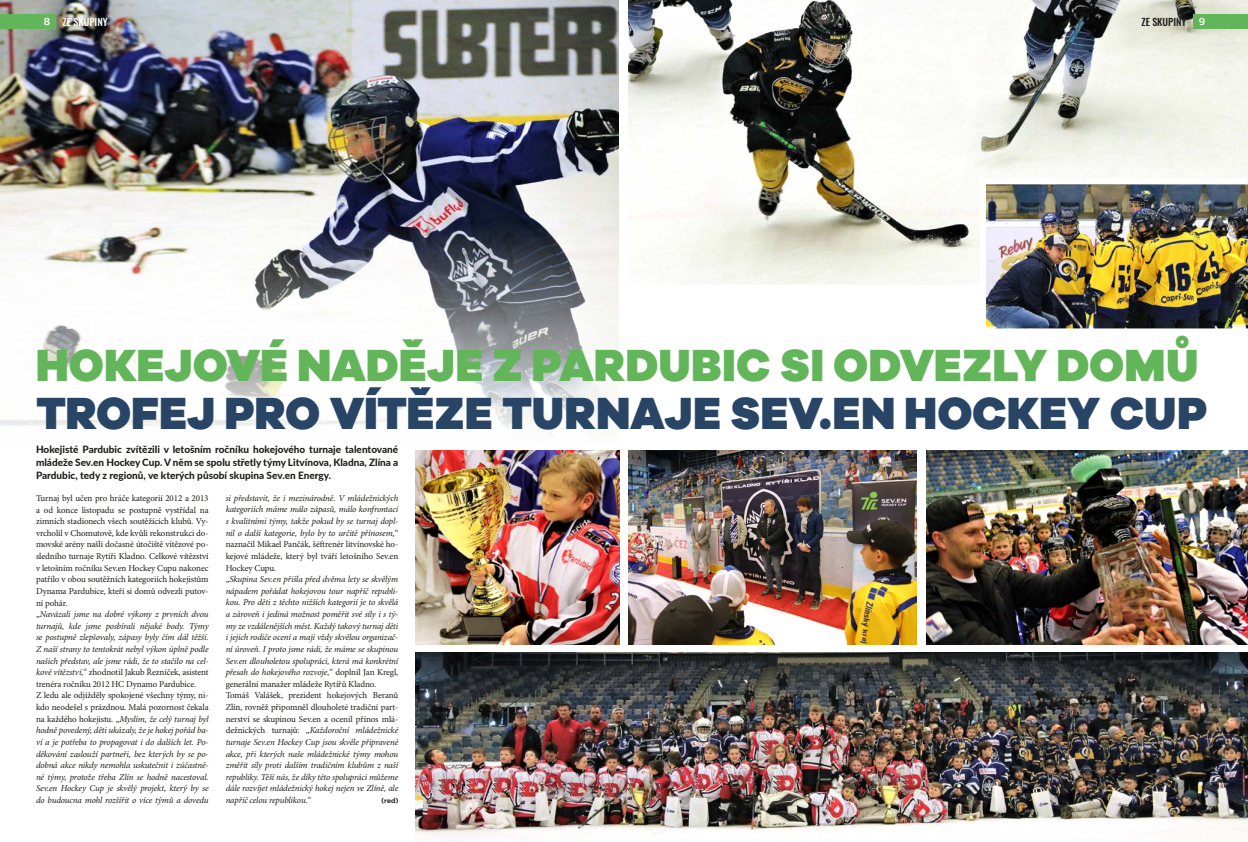
<style>
.page{position:relative;width:1248px;height:842px;background:#fff}
.page>*{position:absolute;margin:0;border:0;box-sizing:border-box;transform-origin:0 0}
.t1{font:900 46.5px "Galano Grotesque";color:#284566}
.t2{font:900 46.5px "Galano Grotesque";letter-spacing:.01em;color:#63b55a}
.t3{font:800 10px/13px "Lato";color:#1d1d1b;text-align:justify}
.t4{font:500 10px "Oswald";color:#1d1d1b}
.t5{font:500 10px "Oswald";color:#fff}
.t6{font:700 10px "Amsi Pro";color:#fff}
.t7{font:italic 9px/11.6px "Minion Pro";letter-spacing:-.015em;color:#1d1d1b}
.t8{font:9px/11.6px "Minion Pro";letter-spacing:-.01em;color:#1d1d1b}
.t9{font:600 7px "Galano Grotesque Alt";color:#1d1d1b}
.s1{font-family:"Amsi Pro";font-weight:700;color:#fff}
.s2{font-style:italic}
.s3{font-style:normal}
</style>
<div class="page">
<img style="left:628px;top:0;width:619px;height:284px">
<img style="left:0;top:0;width:618px;height:224px">
<div style="left:1192px;top:14px;width:55px;height:14px;background:#63b55a"></div>
<svg style="left:0;top:224px;width:619px;height:210px"></svg>
<div style="left:0;top:14px;width:56px;height:14px;background:#63b55a"></div>
<img style="left:628px;top:450px;width:288px;height:195px">
<img style="left:976px;top:175px;width:271px;height:154px">
<img style="left:415px;top:450px;width:204px;height:195px">
<img style="left:926px;top:450px;width:321px;height:195px">
<img style="left:415px;top:653px;width:832px;height:189px">
<p class="t6" style="left:44px;top:14px;width:8px">8</p>
<p class="t5" style="left:63px;top:15px;width:47px">ZE SKUPINY</p>
<p class="t4" style="left:1141px;top:15px;width:65px">ZE SKUPINY <span class="s1">9</span></p>
<h1 class="t2" style="left:36px;top:336px;width:1163px">HOKEJOVÉ NADĚJE Z PARDUBIC SI ODVEZLY DOMŮ</h1>
<h1 class="t1" style="left:36px;top:384px;width:1172px">TROFEJ PRO VÍTĚZE TURNAJE SEV.EN HOCKEY CUP</h1>
<p class="t3" style="left:36px;top:442px;width:364px">Hokejisté Pardubic zvítězili v letošním ročníku hokejového turnaje talentované mládeže Sev.en Hockey Cup. V něm se spolu střetly týmy Litvínova, Kladna, Zlína a Pardubic, tedy z regionů, ve kterých působí skupina Sev.en Energy.</p>
<p class="t8" style="left:36px;top:492px;width:174px">Turnaj byl učen pro hráče kategorií 2012 a 2013 a od konce listopadu se postupně vystřídal na zimních stadionech všech soutěžících klubů. Vy&shy;vrcholil v Chomutově, kde kvůli rekonstrukci do&shy;movské arény našli dočasné útočiště vítězové po&shy;sledního turnaje Rytíři Kladno. Celkové vítězství v letošním ročníku Sev.en Hockey Cupu nakonec patřilo v obou soutěžních kategoriích hokejistům Dynama Pardubice, kteří si domů odvezli putov&shy;ní pohár.<br>„<span class="s2">Navázali jsme na dobré výkony z prvních dvou turnajů, kde jsme posbírali nějaké body. Týmy se postupně zlepšovaly, zápasy byly čím dál těžší.<br>Z naší strany to tentokrát nebyl výkon úplně podle našich představ, ale jsme rádi, že to stačilo na cel&shy;kové vítězství,</span>“ zhodnotil Jakub Řezníček, asistent trenéra ročníku 2012 HC Dynamo Pardubice.<br>Z ledu ale odjížděly spokojené všechny týmy, ni&shy;kdo neodešel s prázdnou. Malá pozornost čekala na každého hokejistu. „<span class="s2">Myslím, že celý turnaj byl hodně povedený, děti ukázaly, že je hokej pořád ba&shy;ví a je potřeba to propagovat i do dalších let. Po&shy;děkování zaslouží partneři, bez kterých by se po&shy;dobná akce nikdy nemohla uskutečnit i zúčastně&shy;né týmy, protože třeba Zlín se hodně nacestoval.<br>Sev.en Hockey Cup je skvělý projekt, který by se do budoucna mohl rozšířit o více týmů a dovedu</span></p>
<p class="t7" style="left:226px;top:492px;width:174px">si představit, že i mezinárodně. V mládežnických kategoriích máme málo zápasů, málo konfrontací s kvalitními týmy, takže pokud by se turnaj dopl&shy;nil o další kategorie, bylo by to určitě přínosem,<span class="s3">“ naznačil Mikael Pančák, šéftrenér litvínovské ho&shy;kejové mládeže, který byl tváří letošního Sev.en Hockey Cupu.<br>„</span>Skupina Sev.en přišla před dvěma lety se skvělým nápadem pořádat hokejovou tour napříč republi&shy;kou. Pro děti z těchto nižších kategorií je to skvělá a zároveň i jediná možnost poměřit své síly i s tý&shy;my ze vzdálenějších měst. Každý takový turnaj děti i jejich rodiče ocení a mají vždy skvělou organizač&shy;ní úroveň. I proto jsme rádi, že máme se skupinou Sev.en dlouholetou spolupráci, která má konkrétní přesah do hokejového rozvoje,<span class="s3">“ doplnil Jan Kregl, generální manažer mládeže Rytířů Kladno.<br>Tomáš Valášek, prezident hokejových Beranů Zlín, rovněž připomněl dlouholeté tradiční part&shy;nerství se skupinou Sev.en a ocenil přínos mlá&shy;dežnických turnajů: „</span>Každoroční mládežnické turnaje Sev.en Hockey Cup jsou skvěle připravené akce, při kterých naše mládežnické týmy mohou změřit síly proti dalším tradičním klubům z naší republiky. Těší nás, že díky této spolupráci můžeme dále rozvíjet mládežnický hokej nejen ve Zlíně, ale napříč celou republikou.<span class="s3">“</span></p>
<p class="t9" style="left:381px;top:796px;width:18px">(red)</p>
</div>
